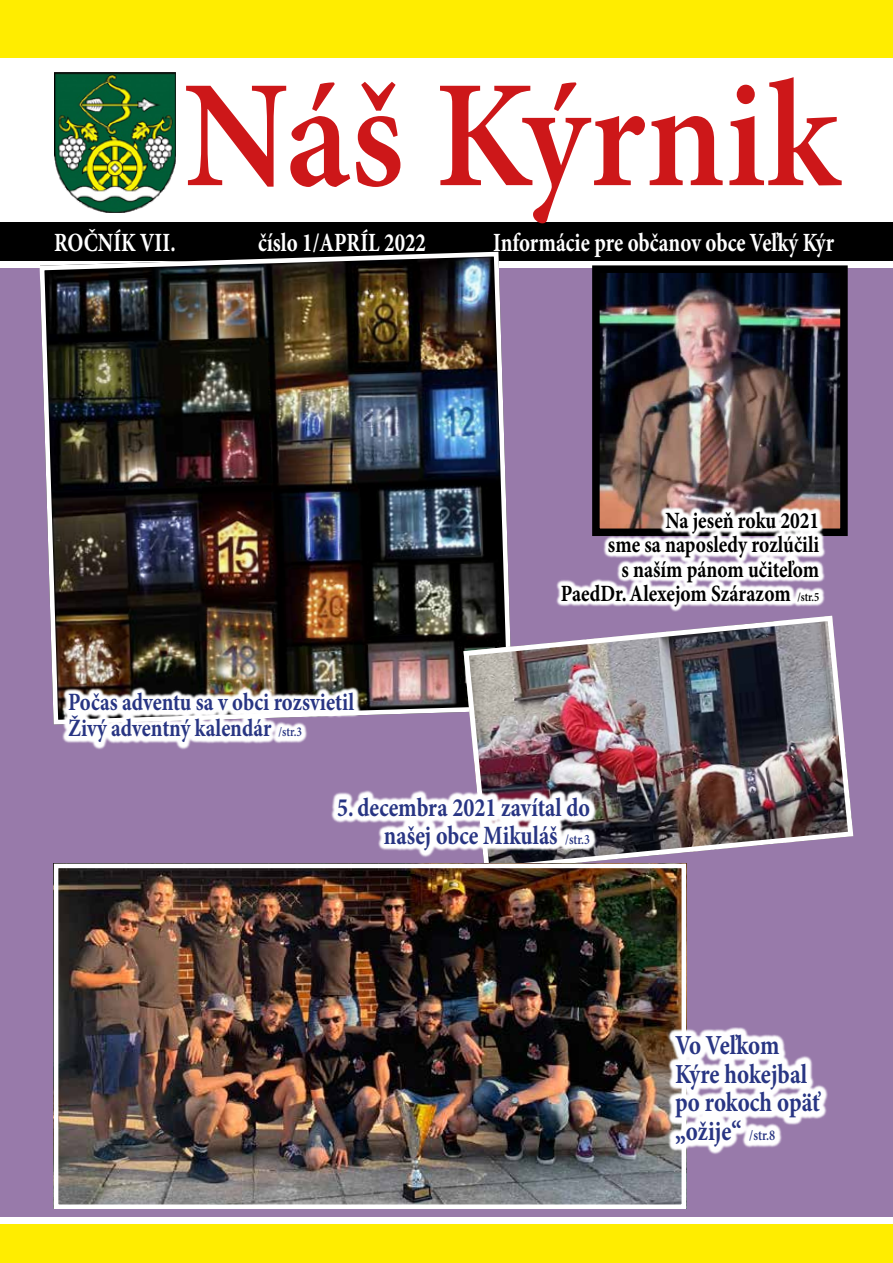
<style>
.page{position:relative;width:893px;height:1263px;background:#fff}
.page>*{position:absolute;margin:0;border:0;box-sizing:border-box;transform-origin:0 0}
.t1{font:600 152.85px "Minion Pro";color:#cd1719;scale:.93 1}
.t2{font:700 27.6px/28.8px "Minion Pro";letter-spacing:-.005em;color:#283583;scale:.83 1}
.t3{font:700 26.4px/27.6px "Minion Pro";color:#283583;text-align:right;scale:.83 1}
.t4{font:700 26.25px "Minion Pro";color:#fff;scale:.79 1}
.t5{font:700 24.9px/26px "Minion Pro";color:#283583;scale:.83 1}
.t6{font:700 23.4px/24.3px "Minion Pro";color:#000;text-align:right;scale:.83 1}
.s1{font-weight:600;font-size:13.5px}
.s2{font-weight:600;font-size:12.6px}
.s3{font-weight:600;font-size:14.4px}
.s4{font-weight:600;font-size:15px}
</style>
<div class="page">
<div style="left:0;top:0;width:893px;height:57px;background:#ffed00"></div>
<div style="left:0;top:223px;width:893px;height:38px;background:#000"></div>
<img style="left:54px;top:72px;width:122px;height:140px">
<div style="left:0;top:1225px;width:893px;height:38px;background:#ffed00"></div>
<div style="left:0;top:269px;width:893px;height:948px;background:#987aaa"></div>
<img style="left:46px;top:258px;width:460px;height:460px">
<div style="left:40px;top:252px;width:472px;height:472px;border:5px solid #fff;border-radius:14px"></div>
<img style="left:461px;top:613px;width:393px;height:261px">
<img style="left:601px;top:274px;width:238px;height:253px">
<div style="left:592px;top:265px;width:256px;height:271px;border:8px solid #000"></div>
<img style="left:59px;top:869px;width:622px;height:335px">
<div style="left:54px;top:864px;width:632px;height:345px;border:4px solid #fff"></div>
<svg style="left:331px;top:790px;width:266px;height:68px;fill:#fefdfe"></svg>
<svg style="left:667px;top:1026px;width:161px;height:128px;fill:#fefefe"></svg>
<svg style="left:62px;top:686px;width:299px;height:63px;fill:#fefdfe"></svg>
<svg style="left:556px;top:505px;width:270px;height:107px;fill:#faf9fb"></svg>
<h1 class="t1" style="left:184px;top:45px;width:706px">Náš Kýrnik</h1>
<p class="t4" style="left:54px;top:227px;width:156px">ROČNÍK VII.</p>
<p class="t4" style="left:258px;top:227px;width:214px">číslo 1/APRÍL 2022</p>
<p class="t4" style="left:493px;top:227px;width:433px">Informácie pre občanov obce Veľký Kýr</p>
<p class="t5" style="left:68px;top:690px;width:346px">Počas adventu sa v obci rozsvietil<br>Živý adventný kalendár <span class="s1">/str.3</span></p>
<p class="t6" style="left:561px;top:509px;width:313px">Na jeseň roku 2021<br>sme sa naposledy rozlúčili<br>s naším pánom učiteľom<br>PaedDr. Alexejom Szárazom <span class="s2">/str.5</span></p>
<p class="t3" style="left:337px;top:795px;width:306px">5. decembra 2021 zavítal do našej obce Mikuláš <span class="s3">/str.3</span></p>
<p class="t2" style="left:675px;top:1032px;width:176px">Vo Veľkom<br>Kýre hokejbal po rokoch opäť „ožije“ <span class="s4">/str.8</span></p>
</div>
